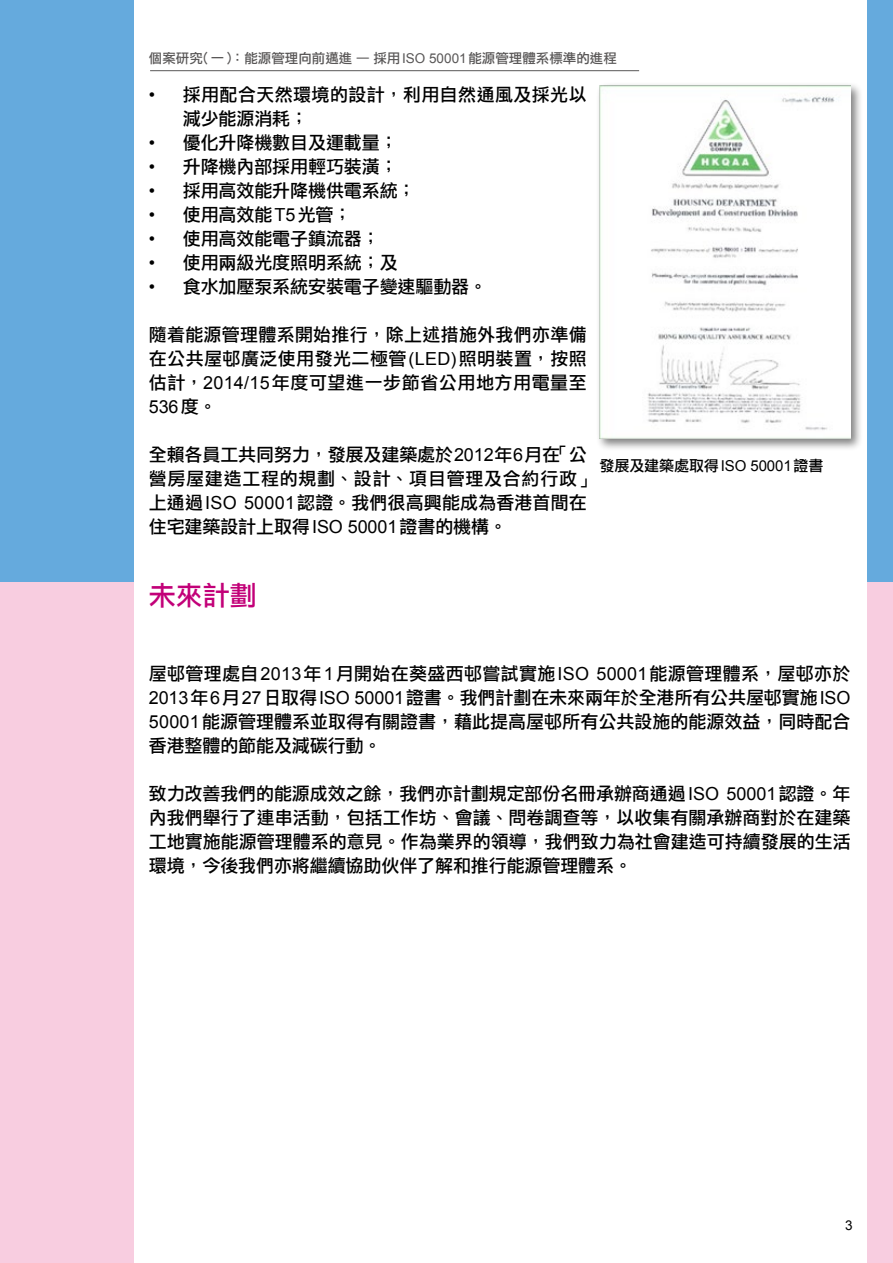
<style>
.page{position:relative;width:893px;height:1263px;background:#fff}
.page>*{position:absolute;margin:0;border:0;box-sizing:border-box;transform-origin:0 0}
.T_Heading{font:27px "Li Hei Pro";color:#c20078}
.Text{font:18px/24px "Li Hei Pro";color:#000;text-align:justify}
.Text-2{font:18px/24px "Li Hei Pro";letter-spacing:.02em;color:#000}
.t1{font:15px "Li Hei Pro";letter-spacing:-.005em;color:#000}
.t2{font:13.5px "Li Hei Pro";color:#595757}
.t3{font:13.5px "Arial";color:#000}
.s1{font-family:"Arial"}
</style>
<div class="page">
<div style="left:0;top:0;width:134px;height:1263px;background:#65aadd"></div>
<div style="left:867px;top:0;width:26px;height:1263px;background:#65aadd"></div>
<hr style="left:150px;top:70px;width:489px;height:1px;background:#595757">
<div style="left:0;top:583px;width:134px;height:680px;background:#f8cde0"></div>
<div style="left:867px;top:583px;width:26px;height:680px;background:#f8cde0"></div>
<div style="left:596px;top:82px;width:267px;height:369px;background:#000;opacity:.5"></div>
<img style="left:600px;top:85px;width:251px;height:354px">
<p class="t2" style="left:149px;top:52px;width:470px">個案研究（一）：能源管理向前邁進 — 採用<span class="s1">ISO 50001</span>能源管理體系標準的進程</p>
<p class="Text-2" style="left:183px;top:82px;width:405px;text-indent:-34px"><span class="s1">•</span> 採用配合天然環境的設計，利用自然通風及採光以減少能源消耗；</p>
<p class="Text" style="left:149px;top:130px;width:250px"><span class="s1">•</span> 優化升降機數目及運載量；</p>
<p class="Text" style="left:149px;top:154px;width:250px"><span class="s1">•</span> 升降機內部採用輕巧裝潢；</p>
<p class="Text" style="left:149px;top:178px;width:268px"><span class="s1">•</span> 採用高效能升降機供電系統；</p>
<p class="Text" style="left:149px;top:202px;width:204px"><span class="s1">•</span> 使用高效能<span class="s1">T5</span>光管；</p>
<p class="Text" style="left:149px;top:226px;width:232px"><span class="s1">•</span> 使用高效能電子鎮流器；</p>
<p class="Text" style="left:149px;top:250px;width:250px"><span class="s1">•</span> 使用兩級光度照明系統；及</p>
<p class="Text" style="left:149px;top:274px;width:340px"><span class="s1">•</span> 食水加壓泵系統安裝電子變速驅動器。</p>
<p class="Text" style="left:149px;top:322px;width:439px">隨着能源管理體系開始推行，除上述措施外我們亦準備在公共屋邨廣泛使用發光二極管<span class="s1">(LED)</span>照明裝置，按照估計，<span class="s1">2014/15</span>年度可望進一步節省公用地方用電量至<span class="s1">536</span>度。</p>
<p class="Text" style="left:149px;top:442px;width:448px;text-align:left">全賴各員工共同努力，發展及建築處於<span class="s1">2012</span>年<span class="s1">6</span>月在「公營房屋建造工程的規劃、設計、項目管理及合約行政」上通過<span class="s1">ISO 50001</span>認證。我們很高興能成為香港首間在住宅建築設計上取得<span class="s1">ISO 50001</span>證書的機構。</p>
<p class="t1" style="left:600px;top:458px;width:225px">發展及建築處取得<span class="s1">ISO 50001</span>證書</p>
<p class="T_Heading" style="left:149px;top:582px;width:109px">未來計劃</p>
<p class="Text" style="left:149px;top:662px;width:703px">屋邨管理處自<span class="s1">2013</span>年<span class="s1">1</span>月開始在葵盛西邨嘗試實施<span class="s1">ISO 50001</span>能源管理體系，屋邨亦於<span class="s1">2013</span>年<span class="s1">6</span>月<span class="s1">27</span>日取得<span class="s1">ISO 50001</span>證書。我們計劃在未來兩年於全港所有公共屋邨實施<span class="s1">ISO 50001</span>能源管理體系並取得有關證書，藉此提高屋邨所有公共設施的能源效益，同時配合香港整體的節能及減碳行動。</p>
<p class="Text" style="left:149px;top:782px;width:703px">致力改善我們的能源成效之餘，我們亦計劃規定部份名冊承辦商通過<span class="s1">ISO 50001</span>認證。年內我們舉行了連串活動，包括工作坊、會議、問卷調查等，以收集有關承辦商對於在建築工地實施能源管理體系的意見。作為業界的領導，我們致力為社會建造可持續發展的生活環境，今後我們亦將繼續協助伙伴了解和推行能源管理體系。</p>
<p class="t3" style="left:845px;top:1217px;width:9px">3</p>
</div>
